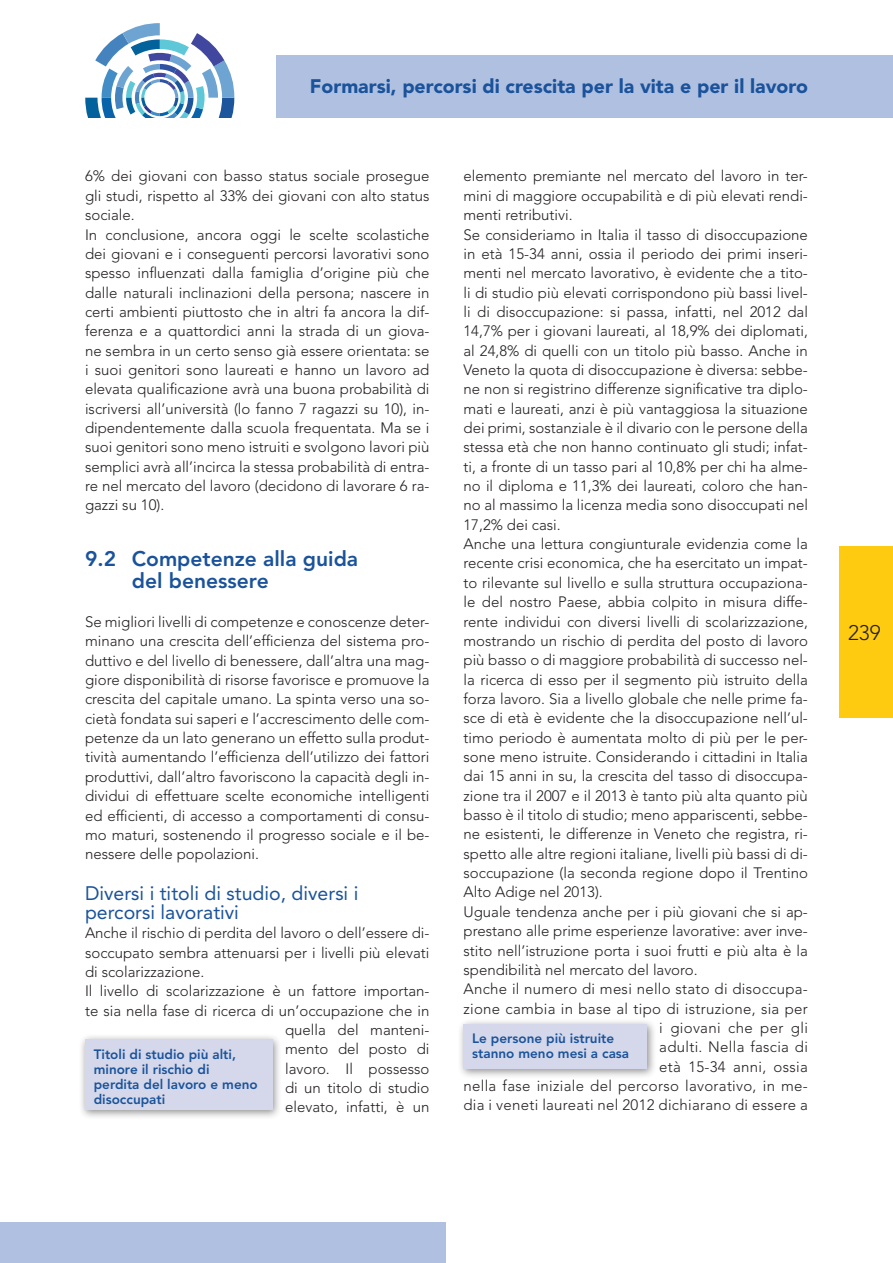
<style>
.page{position:relative;width:893px;height:1263px;background:#fff}
.page>*{position:absolute;margin:0;border:0;box-sizing:border-box;transform-origin:0 0}
.Titolo_2{font:800 21px/22.5px "Avenir LT Std";color:#1a539b}
.t1{font:300 21px "Avenir LT Std";color:#231f20}
.Titolo_3{font:19.5px/19.4px "Avenir LT Std";color:#1a539b}
.t2{font:900 19.5px "Avenir LT Std";color:#1a539b}
.Testo{font:300 15px/19.4px "Avenir LT Std";color:#231f20;text-align:justify}
.Testo-2{font:300 15px/19.4px "Avenir LT Std";letter-spacing:.02em;color:#231f20;text-align:right}
.Incisi{font:800 13.5px/15px "Avenir LT Std";color:#1a539b}
</style>
<div class="page">
<div style="left:0;top:1222px;width:446px;height:41px;background:#b0c0e1"></div>
<div style="left:839px;top:546px;width:54px;height:171px;background:#fecb10"></div>
<div style="left:276px;top:55px;width:617px;height:63px;background:#b0c0e1"></div>
<div style="left:78px;top:1033px;width:204px;height:87px;background:#231f20;opacity:.5"></div>
<div style="left:85px;top:1040px;width:187px;height:70px;background:#d5d8ea"></div>
<div style="left:457px;top:1018px;width:200px;height:61px;background:#231f20;opacity:.5"></div>
<div style="left:463px;top:1025px;width:184px;height:44px;background:#d5d8ea"></div>
<svg style="left:85px;top:23px;width:149px;height:94px"></svg>
<h2 class="t2" style="left:310px;top:75px;width:499px">Formarsi, percorsi di crescita per la vita e per il lavoro</h2>
<p class="Testo" style="left:85px;top:167px;width:346px">6% dei giovani con basso status sociale prosegue gli studi, rispetto al 33% dei giovani con alto status sociale.</p>
<p class="Testo" style="left:85px;top:225px;width:346px">In conclusione, ancora oggi le scelte scolastiche dei giovani e i conseguenti percorsi lavorativi sono spesso influenzati dalla famiglia d’origine più che dalle naturali inclinazioni della persona; nascere in certi ambienti piuttosto che in altri fa ancora la dif&shy;ferenza e a quattordici anni la strada di un giova&shy;ne sembra in un certo senso già essere orientata: se i suoi genitori sono laureati e hanno un lavoro ad elevata qualificazione avrà una buona probabilità di iscriversi all’università (lo fanno 7 ragazzi su 10), in&shy;dipendentemente dalla scuola frequentata. Ma se i suoi genitori sono meno istruiti e svolgono lavori più semplici avrà all’incirca la stessa probabilità di entra&shy;re nel mercato del lavoro (decidono di lavorare 6 ra&shy;gazzi su 10).</p>
<h2 class="Titolo_2" style="left:132px;top:547px;width:228px;text-indent:-47px">9.2 Competenze alla guida del benessere</h2>
<p class="Testo" style="left:85px;top:612px;width:346px">Se migliori livelli di competenze e conoscenze deter&shy;minano una crescita dell’efficienza del sistema pro&shy;duttivo e del livello di benessere, dall’altra una mag&shy;giore disponibilità di risorse favorisce e promuove la crescita del capitale umano. La spinta verso una so&shy;cietà fondata sui saperi e l’accrescimento delle com&shy;petenze da un lato generano un effetto sulla produt&shy;tività aumentando l’efficienza dell’utilizzo dei fattori produttivi, dall’altro favoriscono la capacità degli in&shy;dividui di effettuare scelte economiche intelligenti ed efficienti, di accesso a comportamenti di consu&shy;mo maturi, sostenendo il progresso sociale e il be&shy;nessere delle popolazioni.</p>
<h3 class="Titolo_3" style="left:85px;top:883px;width:275px">Diversi i titoli di studio, diversi i percorsi lavorativi</h3>
<p class="Testo" style="left:85px;top:923px;width:346px">Anche il rischio di perdita del lavoro o dell’essere di&shy;soccupato sembra attenuarsi per i livelli più elevati di scolarizzazione.</p>
<p class="Testo" style="left:85px;top:981px;width:346px;text-align:right">Il livello di scolarizzazione è un fattore importan&shy;te sia nella fase di ricerca di un’occupazione che in quella del manteni-<br>mento del posto di<br>lavoro. Il possesso<br>di un titolo di studio<br>elevato, infatti, è un</p>
<p class="Incisi" style="left:94px;top:1046px;width:165px">Titoli di studio più alti, minore il rischio di perdita del lavoro e meno disoccupati</p>
<p class="Testo" style="left:463px;top:167px;width:346px">elemento premiante nel mercato del lavoro in ter&shy;mini di maggiore occupabilità e di più elevati rendi&shy;menti retributivi.</p>
<p class="Testo" style="left:463px;top:225px;width:346px">Se consideriamo in Italia il tasso di disoccupazione in età 15-34 anni, ossia il periodo dei primi inseri&shy;menti nel mercato lavorativo, è evidente che a tito&shy;li di studio più elevati corrispondono più bassi livel&shy;li di disoccupazione: si passa, infatti, nel 2012 dal 14,7% per i giovani laureati, al 18,9% dei diplomati, al 24,8% di quelli con un titolo più basso. Anche in Veneto la quota di disoccupazione è diversa: sebbe&shy;ne non si registrino differenze significative tra diplo&shy;mati e laureati, anzi è più vantaggiosa la situazione dei primi, sostanziale è il divario con le persone della stessa età che non hanno continuato gli studi; infat&shy;ti, a fronte di un tasso pari al 10,8% per chi ha alme&shy;no il diploma e 11,3% dei laureati, coloro che han&shy;no al massimo la licenza media sono disoccupati nel 17,2% dei casi.</p>
<p class="Testo" style="left:463px;top:534px;width:346px">Anche una lettura congiunturale evidenzia come la recente crisi economica, che ha esercitato un impat&shy;to rilevante sul livello e sulla struttura occupaziona&shy;le del nostro Paese, abbia colpito in misura diffe&shy;rente individui con diversi livelli di scolarizzazione, mostrando un rischio di perdita del posto di lavoro più basso o di maggiore probabilità di successo nel&shy;la ricerca di esso per il segmento più istruito della forza lavoro. Sia a livello globale che nelle prime fa&shy;sce di età è evidente che la disoccupazione nell’ul&shy;timo periodo è aumentata molto di più per le per&shy;sone meno istruite. Considerando i cittadini in Italia dai 15 anni in su, la crescita del tasso di disoccupa&shy;zione tra il 2007 e il 2013 è tanto più alta quanto più basso è il titolo di studio; meno appariscenti, sebbe&shy;ne esistenti, le differenze in Veneto che registra, ri&shy;spetto alle altre regioni italiane, livelli più bassi di di&shy;soccupazione (la seconda regione dopo il Trentino Alto Adige nel 2013).</p>
<p class="Testo" style="left:463px;top:902px;width:346px">Uguale tendenza anche per i più giovani che si ap&shy;prestano alle prime esperienze lavorative: aver inve&shy;stito nell’istruzione porta i suoi frutti e più alta è la spendibilità nel mercato del lavoro.</p>
<p class="Testo-2" style="left:463px;top:979px;width:346px">Anche il numero di mesi nello stato di disoccupa&shy;zione cambia in base al tipo di istruzione, sia per i giovani che per gli<br>adulti. Nella fascia di<br>età 15-34 anni, ossia<br>nella fase iniziale del percorso lavorativo, in me&shy;dia i veneti laureati nel 2012 dichiarano di essere a</p>
<p class="Incisi" style="left:472px;top:1031px;width:158px">Le persone più istruite stanno meno mesi a casa</p>
<h1 class="t1" style="left:848px;top:620px;width:34px">239</h1>
</div>
